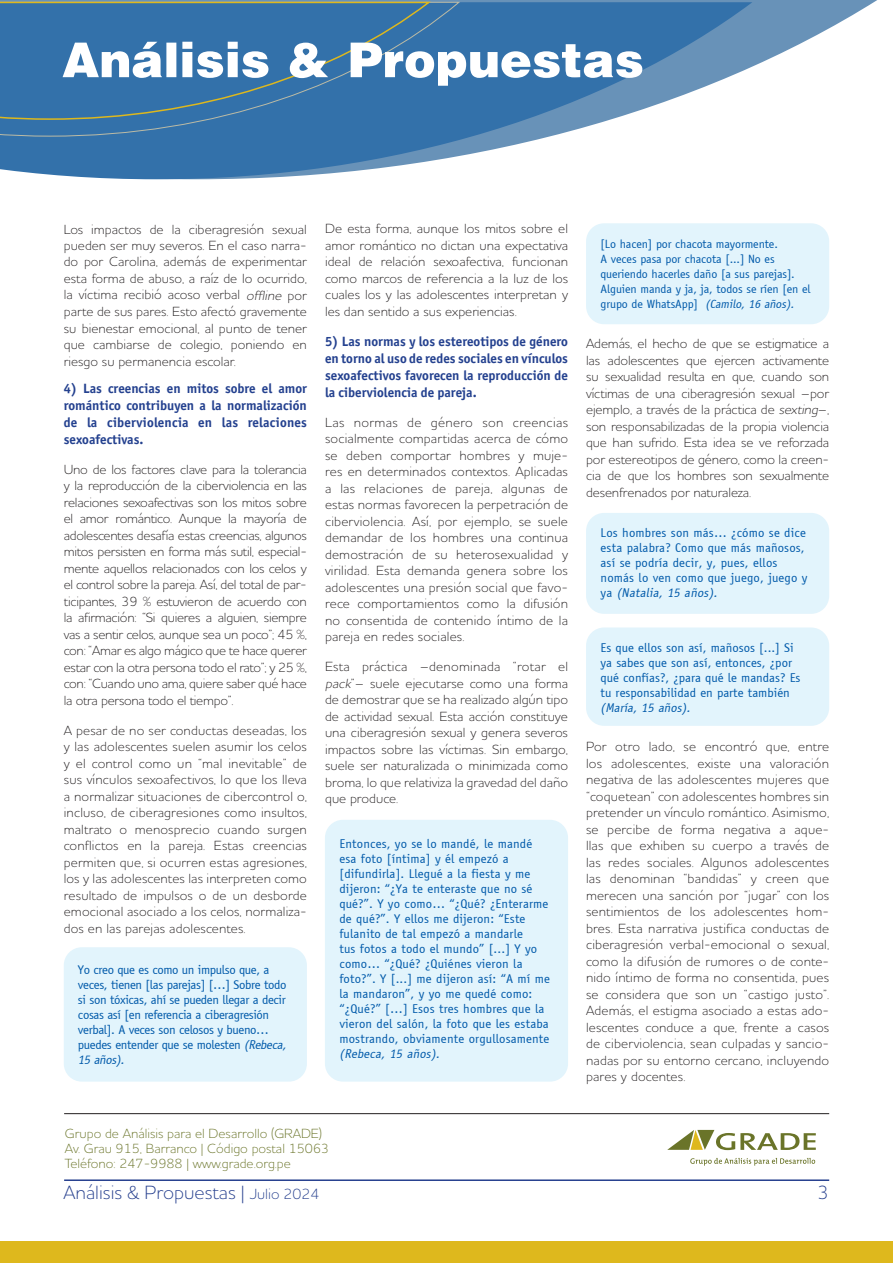
<style>
.page{position:relative;width:893px;height:1263px;background:#fff}
.page>*{position:absolute;margin:0;border:0;box-sizing:border-box;transform-origin:0 0}
.t1{font:300 19.5px "Houschka Pro";color:#253f8e}
.t2{font:300 13.5px/16.5px "Houschka Pro";color:#231f20;text-align:justify}
.t3{font:700 13.5px/16.8px "Officina Sans ITC Pro";color:#24418f;text-align:justify}
.t4{font:300 13.5px/15px "Houschka Pro";color:#6a7429}
.t5{font:12.75px/15px "Officina Sans";letter-spacing:.01em;color:#015aaa}
.t6{font:12.75px/15px "Officina Sans";letter-spacing:-.03em;color:#015aaa}
.t7{font:italic 12.75px "Officina Sans";color:#015aaa}
.t8{font:12px/15px "Officina Sans";letter-spacing:-.01em;color:#015aaa}
.s1{font-style:italic}
.s2{font-size:15px}
</style>
<div class="page">
<svg style="left:433px;top:0;width:444px;height:67px;fill:#6892b8"></svg>
<svg style="left:0;top:2px;width:752px;height:177px"></svg>
<div style="left:0;top:2px;width:460px;height:134px;background:#3371aa"></div>
<svg style="left:0;top:0;width:433px;height:121px;background:#3a74a5"></svg>
<svg style="left:63px;top:42px;width:579px;height:44px"></svg>
<hr style="left:64px;top:1179px;width:765px;height:2px;background:#253f8e">
<div style="left:0;top:1242px;width:893px;height:21px;background:#deb81d"></div>
<hr style="left:64px;top:1113px;width:765px;height:1px;background:#231f20">
<svg style="left:690px;top:1158px;width:125px;height:8px"></svg>
<svg style="left:667px;top:1130px;width:149px;height:20px"></svg>
<div style="left:64px;top:947px;width:243px;height:134px;background:#e2f4fc;border-radius:18px"></div>
<div style="left:586px;top:223px;width:243px;height:101px;background:#e2f4fc;border-radius:18px"></div>
<div style="left:586px;top:513px;width:243px;height:101px;background:#e2f4fc;border-radius:18px"></div>
<div style="left:586px;top:627px;width:243px;height:99px;background:#e2f4fc;border-radius:18px"></div>
<div style="left:325px;top:820px;width:243px;height:261px;background:#e2f4fc;border-radius:18px"></div>
<p class="t2" style="left:64px;top:220px;width:245px">Los impactos de la ciberagresión sexual pueden ser muy severos. En el caso narra&shy;do por Carolina, además de experimentar esta forma de abuso, a raíz de lo ocurrido, la víctima recibió acoso verbal <span class="s1">offline</span> por parte de sus pares. Esto afectó gravemente su bienestar emocional, al punto de tener que cambiarse de colegio, poniendo en riesgo su permanencia escolar.</p>
<p class="t3" style="left:64px;top:380px;width:245px">4) Las creencias en mitos sobre el amor romántico contribuyen a la normalización de la ciberviolencia en las relaciones sexoafectivas.</p>
<p class="t2" style="left:64px;top:460px;width:245px">Uno de los factores clave para la tolerancia y la reproducción de la ciberviolencia en las relaciones sexoafectivas son los mitos sobre el amor romántico. Aunque la mayoría de adolescentes desafía estas creencias, algunos mitos persisten en forma más sutil, especial&shy;mente aquellos relacionados con los celos y el control sobre la pareja. Así, del total de par&shy;ticipantes, 39 % estuvieron de acuerdo con la afirmación: “Si quieres a alguien, siempre vas a sentir celos, aunque sea un poco”; 45 %, con: “Amar es algo mágico que te hace querer estar con la otra persona todo el rato”; y 25 %, con: “Cuando uno ama, quiere saber qué hace la otra persona todo el tiempo”.</p>
<p class="t2" style="left:64px;top:721px;width:245px">A pesar de no ser conductas deseadas, los y las adolescentes suelen asumir los celos y el control como un “mal inevitable” de sus vínculos sexoafectivos, lo que los lleva a normalizar situaciones de cibercontrol o, incluso, de ciberagresiones como insultos, maltrato o menosprecio cuando surgen conflictos en la pareja. Estas creencias permiten que, si ocurren estas agresiones, los y las adolescentes las interpreten como resultado de impulsos o de un desborde emocional asociado a los celos, normaliza&shy;dos en las parejas adolescentes.</p>
<p class="t6" style="left:78px;top:962px;width:212px">Yo creo que es como un impulso que, a veces, tienen [las parejas] […] Sobre todo si son tóxicas, ahí se pueden llegar a decir cosas así [en referencia a ciberagresión verbal]. A veces son celosos y bueno… puedes entender que se molesten <span class="s1">(Rebeca, 15 años).</span></p>
<p class="t2" style="left:325px;top:220px;width:244px">De esta forma, aunque los mitos sobre el amor romántico no dictan una expectativa ideal de relación sexoafectiva, funcionan como marcos de referencia a la luz de los cuales los y las adolescentes interpretan y les dan sentido a sus experiencias.</p>
<p class="t3" style="left:325px;top:333px;width:244px">5) Las normas y los estereotipos de género en torno al uso de redes sociales en vínculos sexoafectivos favorecen la reproducción de la ciberviolencia de pareja.</p>
<p class="t2" style="left:325px;top:413px;width:245px">Las normas de género son creencias socialmente compartidas acerca de cómo se deben comportar hombres y muje&shy;res en determinados contextos. Aplicadas a las relaciones de pareja, algunas de estas normas favorecen la perpetración de ciberviolencia. Así, por ejemplo, se suele demandar de los hombres una continua demostración de su heterosexualidad y virilidad. Esta demanda genera sobre los adolescentes una presión social que favo&shy;rece comportamientos como la difusión no consentida de contenido íntimo de la pareja en redes sociales.</p>
<p class="t2" style="left:325px;top:658px;width:244px">Esta práctica –denominada “rotar el <span class="s1">pack</span>”– suele ejecutarse como una forma de demostrar que se ha realizado algún tipo de actividad sexual. Esta acción constituye una ciberagresión sexual y genera severos impactos sobre las víctimas. Sin embargo, suele ser naturalizada o minimizada como broma, lo que relativiza la gravedad del daño que produce.</p>
<p class="t5" style="left:339px;top:836px;width:212px">Entonces, yo se lo mandé, le mandé esa foto [íntima] y él empezó a [difundirla]. Llegué a la fiesta y me dijeron: “¿Ya te enteraste que no sé qué?”. Y yo como… “¿Qué? ¿Enterarme de qué?”. Y ellos me dijeron: “Este fulanito de tal empezó a mandarle<br>tus fotos a todo el mundo” [...] Y yo como… “¿Qué? ¿Quiénes vieron la foto?”. Y [...] me dijeron así: “A mí me la mandaron”, y yo me quedé como: “¿Qué?” […] Esos tres hombres que la vieron del salón, la foto que les estaba mostrando, obviamente orgullosamente</p>
<p class="t7" style="left:339px;top:1046px;width:104px">(Rebeca, 15 años).</p>
<p class="t4" style="left:65px;top:1125px;width:266px">Grupo de Análisis para el Desarrollo (GRADE)<br>Av. Grau 915, Barranco | Código postal 15063<br>Teléfono: 247-9988 | www.grade.org.pe</p>
<h1 class="t1" style="left:63px;top:1180px;width:258px">Análisis &amp; Propuestas | <span class="s2">Julio 2024</span></h1>
<p class="t8" style="left:601px;top:237px;width:212px">[Lo hacen] por chacota mayormente.<br>A veces pasa por chacota [...] No es queriendo hacerles daño [a sus parejas].<br>Alguien manda y ja, ja, todos se ríen [en el grupo de WhatsApp] <span class="s1">(Camilo, 16 años).</span></p>
<p class="t2" style="left:586px;top:335px;width:245px">Además, el hecho de que se estigmatice a las adolescentes que ejercen activamente su sexualidad resulta en que, cuando son víctimas de una ciberagresión sexual –por ejemplo, a través de la práctica de <span class="s1">sexting</span>–, son responsabilizadas de la propia violencia que han sufrido. Esta idea se ve reforzada por estereotipos de género, como la creen&shy;cia de que los hombres son sexualmente desenfrenados por naturaleza.</p>
<p class="t5" style="left:601px;top:526px;width:208px">Los hombres son más… ¿cómo se dice esta palabra? Como que más mañosos, así se podría decir, y, pues, ellos nomás lo ven como que juego, juego y y a <span class="s1">(Natalia, 15 años).</span></p>
<p class="t5" style="left:601px;top:640px;width:201px">Es que ellos son así, mañosos [...] Si ya sabes que son así, entonces, ¿por qué confías?, ¿para qué le mandas? Es tu responsabilidad en parte también</p>
<p class="t7" style="left:601px;top:700px;width:94px">(María, 15 años).</p>
<p class="t2" style="left:586px;top:738px;width:245px">Por otro lado, se encontró que, entre los adolescentes, existe una valoración negativa de las adolescentes mujeres que “coquetean” con adolescentes hombres sin pretender un vínculo romántico. Asimismo, se percibe de forma negativa a aque&shy;llas que exhiben su cuerpo a través de las redes sociales. Algunos adolescentes las denominan “bandidas” y creen que merecen una sanción por “jugar” con los sentimientos de los adolescentes hom&shy;bres. Esta narrativa justifica conductas de ciberagresión verbal-emocional o sexual, como la difusión de rumores o de conte&shy;nido íntimo de forma no consentida, pues se considera que son un “castigo justo”.<br>Además, el estigma asociado a estas ado&shy;lescentes conduce a que, frente a casos de ciberviolencia, sean culpadas y sancio&shy;nadas por su entorno cercano, incluyendo pares y docentes.</p>
<h1 class="t1" style="left:817px;top:1180px;width:13px">3</h1>
</div>
